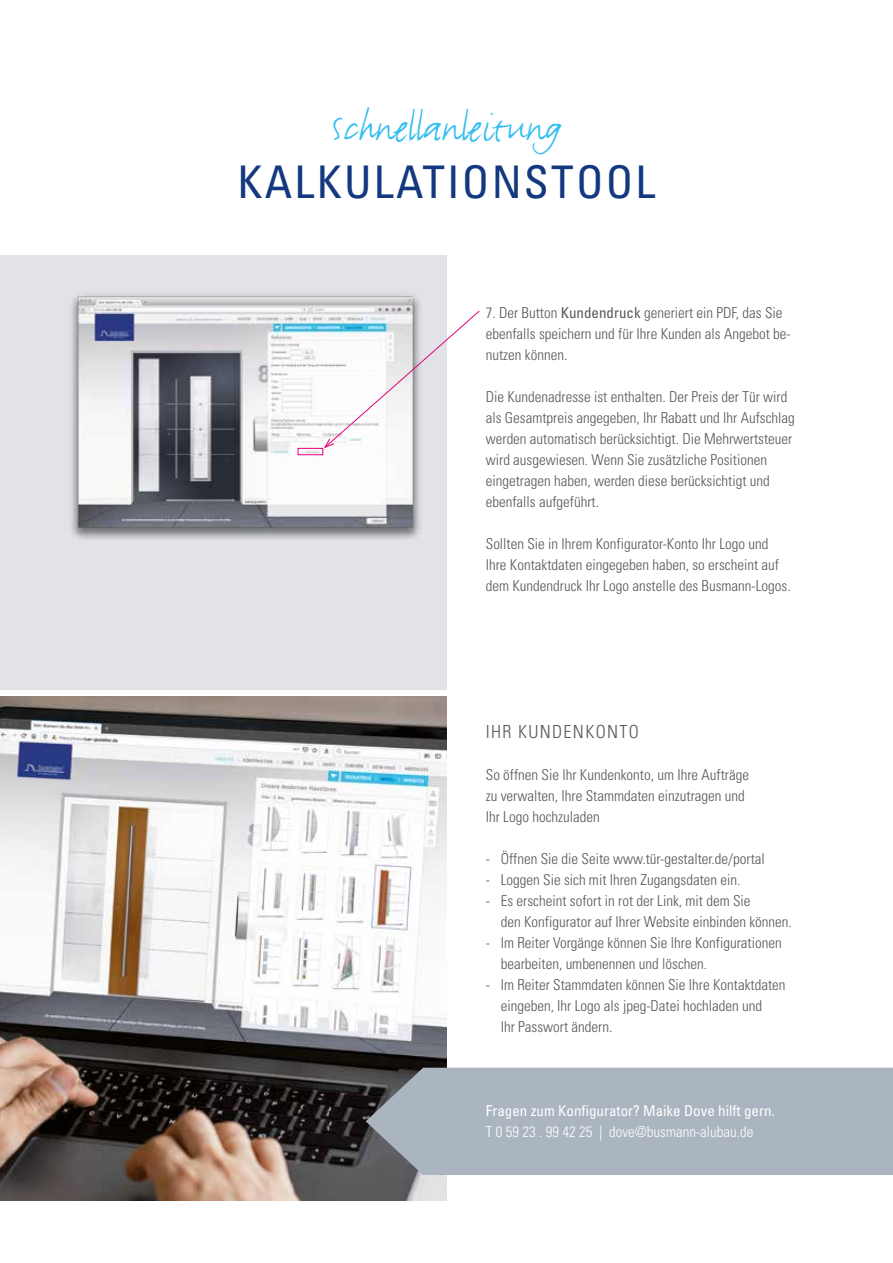
<style>
.page{position:relative;width:893px;height:1263px;background:#fff}
.page>*{position:absolute;margin:0;border:0;box-sizing:border-box;transform-origin:0 0}
.t1{font:45px "FF Justlefthand";color:#32bef0}
.t2{font:condensed 45px "Univers";letter-spacing:.05em;color:#14387f}
.t3{font:300 condensed 18px "Univers";letter-spacing:.075em;color:#575756}
.t4{font:300 condensed 15px/21px "Univers";color:#575756}
.t5{font:condensed 15px "Univers";color:#fff}
.t6{font:300 condensed 15px "Univers";color:#fff}
.s1{font-weight:400}
</style>
<div class="page">
<div style="left:0;top:255px;width:446px;height:435px;background:#e1e3e8"></div>
<img style="left:71px;top:293px;width:349px;height:246px">
<svg style="left:323px;top:310px;width:157px;height:139px"></svg>
<div style="left:298px;top:448px;width:25px;height:7px;border:1px solid #e6007d"></div>
<img style="left:0;top:696px;width:446px;height:504px">
<div style="left:366px;top:1068px;width:527px;height:107px;background:#aab5c0"></div>
<h1 class="t1" style="left:331px;top:99px;width:232px">Schnellanleitung</h1>
<h1 class="t2" style="left:238px;top:153px;width:419px">KALKULATIONSTOOL</h1>
<p class="t4" style="left:486px;top:302px;width:306px">7. Der Button <span class="s1">Kundendruck</span> generiert ein PDF, das Sie ebenfalls speichern und für Ihre Kunden als Angebot be&shy;nutzen können.</p>
<p class="t4" style="left:486px;top:386px;width:311px">Die Kundenadresse ist enthalten. Der Preis der Tür wird als Gesamtpreis angegeben, Ihr Rabatt und Ihr Aufschlag werden automatisch berücksichtigt. Die Mehrwertsteuer wird ausgewiesen. Wenn Sie zusätzliche Positionen eingetragen haben, werden diese berücksichtigt und ebenfalls aufgeführt.</p>
<p class="t4" style="left:486px;top:533px;width:306px">Sollten Sie in Ihrem Konfigurator-Konto Ihr Logo und<br>Ihre Kontaktdaten eingegeben haben, so erscheint auf dem Kundendruck Ihr Logo anstelle des Busmann-Logos.</p>
<p class="t3" style="left:486px;top:721px;width:154px">IHR KUNDENKONTO</p>
<p class="t4" style="left:486px;top:764px;width:265px">So öffnen Sie Ihr Kundenkonto, um Ihre Aufträge zu verwalten, Ihre Stammdaten einzutragen und<br>Ihr Logo hochzuladen</p>
<p class="t4" style="left:486px;top:848px;width:281px">- Öffnen Sie die Seite www.tür-gestalter.de/portal</p>
<p class="t4" style="left:486px;top:869px;width:256px">- Loggen Sie sich mit Ihren Zugangsdaten ein.</p>
<p class="t4" style="left:501px;top:890px;width:293px;text-indent:-15px">- Es erscheint sofort in rot der Link, mit dem Sie<br>den Konfigurator auf Ihrer Website einbinden können.</p>
<p class="t4" style="left:501px;top:932px;width:282px;text-indent:-15px">- Im Reiter Vorgänge können Sie Ihre Konfigurationen bearbeiten, umbenennen und löschen.</p>
<p class="t4" style="left:501px;top:974px;width:286px;text-indent:-15px">- Im Reiter Stammdaten können Sie Ihre Kontaktdaten eingeben, Ihr Logo als jpeg-Datei hochladen und<br>Ihr Passwort ändern.</p>
<p class="t5" style="left:486px;top:1101px;width:291px">Fragen zum Konfigurator? Maike Dove hilft gern.</p>
<p class="t6" style="left:486px;top:1123px;width:269px">T 0 59 23 . 99 42 25 | dove@busmann-alubau.de</p>
</div>
